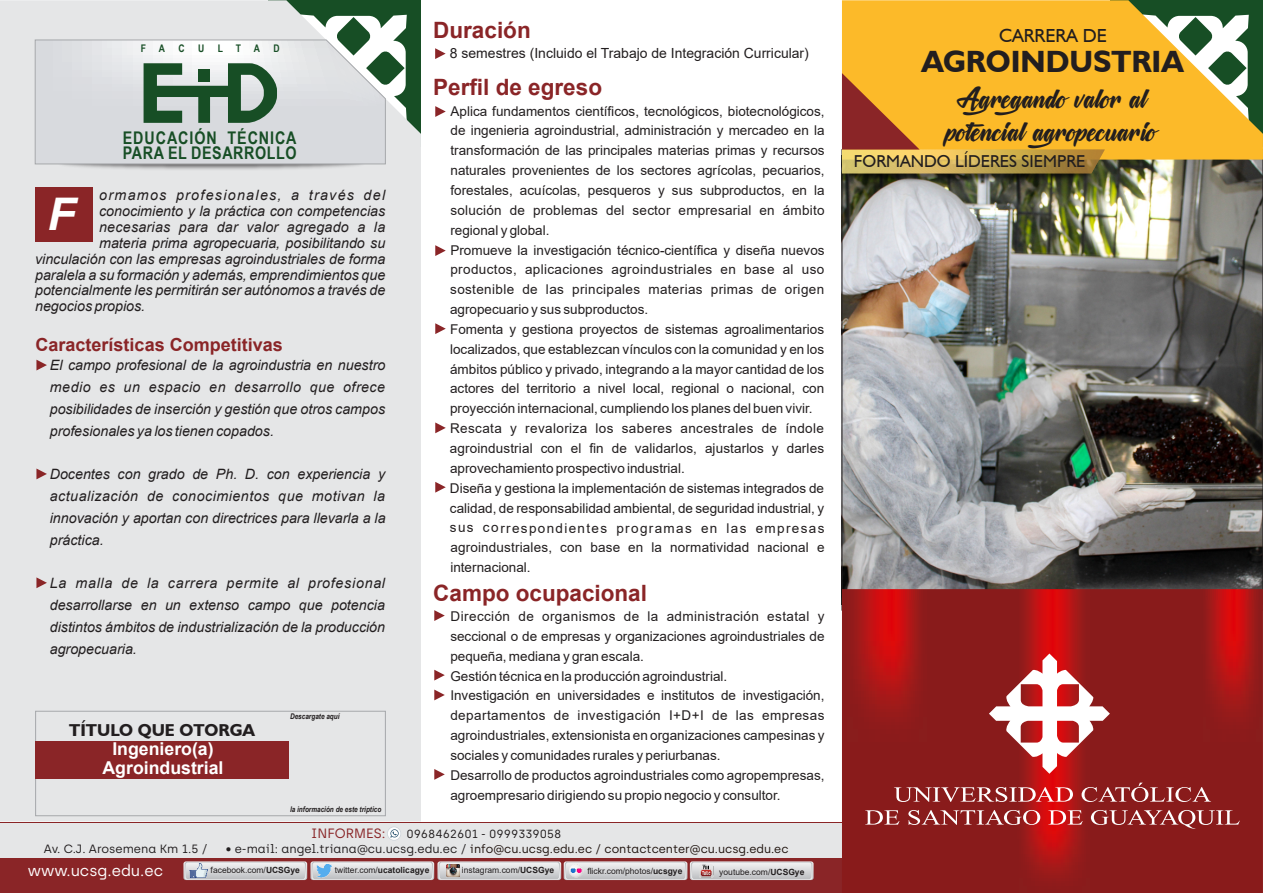
<style>
.page{position:relative;width:1263px;height:893px;background:#fff}
.page>*{position:absolute;margin:0;border:0;box-sizing:border-box;transform-origin:0 0}
.t1{font:italic 700 45px "Arial";color:#fff}
.t2{font:33px/33.8px "Mysterious Lovers";color:#221e1f;scale:1.27 1}
.t3{font:700 30.75px "Humanist 521 BT";color:#221e1f}
.t4{font:700 22.5px "Arial";color:#8a2527}
.t5{font:18.9px "Humanist 521 BT";color:#221e1f}
.t6{font:700 18px "Arial";color:#8a2527}
.t7{font:700 17.7px/19.8px "Arial";color:#fff;text-align:center}
.t8{font:700 17.4px/15.3px "Arial Narrow";letter-spacing:.05em;color:#174e25}
.t9{font:17.25px "Humanist 521 BT";color:#221e1f}
.t10{font:700 17.25px "Humanist 521 BT";color:#221e1f}
.t11{font:15.45px "Archia";color:#fff}
.t12{font:italic 14.25px/21.8px "Arial";color:#221e1f;text-align:justify}
.t13{font:italic 14.25px "Arial";letter-spacing:.02em;color:#221e1f}
.t14{font:italic 14.25px "Arial";letter-spacing:.09em;color:#221e1f}
.t15{font:13.95px "Arial";color:#221e1f}
.t16{font:13.5px/19.8px "Arial";color:#221e1f}
.t17{font:13.5px "Archia";color:#892527}
.t18{font:12px "Archia";color:#221e1f}
.t19{font:11.85px "Archia";color:#1e120d}
.t20{font:11.85px "Archia";color:#221e1f}
.t21{font:700 10.5px "Arial Narrow";color:#174e25}
.t22{font:8.55px "Arial";color:#221e1f}
.t23{font:italic 700 7.8px "Arial Narrow";color:#221e1f}
.s1{font-size:12px;color:#221e1f}
.s2{font-weight:700}
</style>
<div class="page">
<div style="left:0;top:822px;width:842px;height:71px;background:#8a2527"></div>
<div style="left:0;top:823px;width:842px;height:35px;background:#e5e6e7"></div>
<svg style="left:183px;top:861px;width:630px;height:19px;background:#d0cdd0"></svg>
<img style="left:699px;top:864px;width:14px;height:14px">
<div style="left:0;top:0;width:421px;height:821px;background:#e5e6e7"></div>
<svg style="left:52px;top:165px;width:317px;height:10px;background:#d4d4d5"></svg>
<div style="left:35px;top:187px;width:58px;height:54px;background:#8a2527"></div>
<svg style="left:36px;top:360px;width:11px;height:10px"></svg>
<div style="left:35px;top:711px;width:351px;height:105px;border:1px solid #a6a8ab"></div>
<img style="left:843px;top:160px;width:418px;height:429px">
<svg style="left:842px;top:589px;width:421px;height:304px;background:#931919"></svg>
<svg style="left:989px;top:653px;width:121px;height:121px"></svg>
<svg style="left:894px;top:787px;width:179px;height:15px;background:#b65758"></svg>
<svg style="left:1081px;top:783px;width:130px;height:19px;background:#9f4646"></svg>
<svg style="left:865px;top:810px;width:34px;height:15px"></svg>
<svg style="left:908px;top:810px;width:132px;height:15px;background:#ab5656"></svg>
<svg style="left:1048px;top:810px;width:35px;height:15px"></svg>
<svg style="left:1091px;top:810px;width:149px;height:19px;background:#a04949"></svg>
<svg style="left:842px;top:0;width:421px;height:160px;background:#dfb239"></svg>
<img style="left:842px;top:173px;width:252px;height:12px">
<svg style="left:842px;top:73px;width:263px;height:100px;background:#e3a533"></svg>
<svg style="left:36px;top:577px;width:11px;height:11px"></svg>
<svg style="left:36px;top:468px;width:11px;height:11px"></svg>
<svg style="left:34px;top:14px;width:373px;height:151px;background:#c8d0ce"></svg>
<div style="left:198px;top:69px;width:12px;height:13px;background:#174e25"></div>
<svg style="left:435px;top:48px;width:11px;height:11px"></svg>
<svg style="left:435px;top:245px;width:11px;height:11px"></svg>
<svg style="left:435px;top:323px;width:11px;height:11px"></svg>
<svg style="left:435px;top:106px;width:11px;height:11px"></svg>
<svg style="left:435px;top:422px;width:11px;height:11px"></svg>
<svg style="left:434px;top:670px;width:11px;height:10px"></svg>
<svg style="left:434px;top:610px;width:11px;height:11px"></svg>
<svg style="left:434px;top:690px;width:11px;height:10px"></svg>
<svg style="left:434px;top:769px;width:11px;height:11px"></svg>
<svg style="left:435px;top:482px;width:11px;height:11px"></svg>
<div style="left:294px;top:723px;width:80px;height:79px;background:#e5e6e7"></div>
<div style="left:36px;top:741px;width:253px;height:38px;background:#8a2527"></div>
<svg style="left:387px;top:826px;width:14px;height:15px"></svg>
<svg style="left:388px;top:827px;width:12px;height:13px"></svg>
<svg style="left:390px;top:829px;width:9px;height:9px"></svg>
<p class="t21" style="left:141px;top:41px;width:26px">F A</p>
<p class="t21" style="left:178px;top:41px;width:8px">C</p>
<p class="t21" style="left:198px;top:41px;width:8px">U</p>
<p class="t21" style="left:218px;top:41px;width:44px">LTA</p>
<p class="t21" style="left:273px;top:41px;width:8px">D</p>
<p class="t8" style="left:123px;top:129px;width:175px">EDUCACIÓN TÉCNICA<br>PARA EL DESARROLLO</p>
<p class="t14" style="left:99px;top:186px;width:287px">ormamos profesionales, a través del</p>
<p class="t12" style="left:99px;top:200px;width:288px">conocimiento y la práctica con competencias</p>
<p class="t13" style="left:99px;top:218px;width:288px">necesarias para dar valor agregado a la</p>
<p class="t12" style="left:99px;top:232px;width:288px">materia prima agropecuaria, posibilitando su</p>
<p class="t12" style="left:35px;top:248px;width:352px">vinculación con las empresas agroindustriales de forma</p>
<p class="t12" style="left:35px;top:264px;width:352px">paralela a su formación y además, emprendimientos que</p>
<p class="t12" style="left:35px;top:280px;width:352px">potencialmente les permitirán ser autónomos a través de</p>
<p class="t12" style="left:35px;top:296px;width:112px">negocios propios.</p>
<h1 class="t1" style="left:48px;top:184px;width:29px">F</h1>
<h3 class="t6" style="left:36px;top:332px;width:249px">Características Competitivas</h3>
<p class="t12" style="left:50px;top:355px;width:337px">El campo profesional de la agroindustria en nuestro medio es un espacio en desarrollo que ofrece posibilidades de inserción y gestión que otros campos profesionales ya los tienen copados.</p>
<p class="t12" style="left:50px;top:464px;width:337px">Docentes con grado de Ph. D. con experiencia y actualización de conocimientos que motivan la innovación y aportan con directrices para llevarla a la práctica.</p>
<p class="t12" style="left:50px;top:573px;width:337px">La malla de la carrera permite al profesional desarrollarse en un extenso campo que potencia distintos ámbitos de industrialización de la producción agropecuaria.</p>
<p class="t10" style="left:69px;top:719px;width:187px">TÍTULO QUE OTORGA</p>
<h3 class="t7" style="left:102px;top:739px;width:123px">Ingeniero(a)<br>Agroindustrial</h3>
<p class="t23" style="left:290px;top:710px;width:51px">Descargate aquí</p>
<p class="t23" style="left:290px;top:803px;width:93px">la información de este triptico</p>
<h3 class="t4" style="left:433px;top:14px;width:99px">Duración</h3>
<p class="t15" style="left:450px;top:44px;width:360px">8 semestres (Incluido el Trabajo de Integración Curricular)</p>
<h3 class="t4" style="left:433px;top:71px;width:170px">Perfil de egreso</h3>
<p class="t16" style="left:450px;top:101px;width:376px">Aplica fundamentos científicos, tecnológicos, biotecnológicos, de ingenieria agroindustrial, administración y mercadeo en la transformación de las principales materias primas y recursos naturales provenientes de los sectores agrícolas, pecuarios, forestales, acuícolas, pesqueros y sus subproductos, en la solución de problemas del sector empresarial en ámbito regional y global.<br>Promueve la investigación técnico-científica y diseña nuevos productos, aplicaciones agroindustriales en base al uso sostenible de las principales materias primas de origen agropecuario y sus subproductos.<br>Fomenta y gestiona proyectos de sistemas agroalimentarios localizados, que establezcan vínculos con la comunidad y en los ámbitos público y privado, integrando a la mayor cantidad de los actores del territorio a nivel local, regional o nacional, con proyección internacional, cumpliendo los planes del buen vivir.<br>Rescata y revaloriza los saberes ancestrales de índole agroindustrial con el fin de validarlos, ajustarlos y darles aprovechamiento prospectivo industrial.<br>Diseña y gestiona la implementación de sistemas integrados de calidad, de responsabilidad ambiental, de seguridad industrial, y sus correspondientes programas en las empresas agroindustriales, con base en la normatividad nacional e internacional.</p>
<h3 class="t4" style="left:433px;top:577px;width:215px">Campo ocupacional</h3>
<p class="t16" style="left:450px;top:606px;width:376px">Dirección de organismos de la administración estatal y seccional o de empresas y organizaciones agroindustriales de pequeña, mediana y gran escala.<br>Gestión técnica en la producción agroindustrial.<br>Investigación en universidades e institutos de investigación, departamentos de investigación I+D+I de las empresas agroindustriales, extensionista en organizaciones campesinas y sociales y comunidades rurales y periurbanas.<br>Desarrollo de productos agroindustriales como agropempresas, agroempresario dirigiendo su propio negocio y consultor.</p>
<p class="t17" style="left:311px;top:825px;width:76px">INFORMES:</p>
<p class="t20" style="left:406px;top:827px;width:157px">0968462601 - 0999339058</p>
<p class="t18" style="left:44px;top:841px;width:165px">Av. C.J. Arosemena Km 1.5 /</p>
<p class="t19" style="left:226px;top:841px;width:564px"><span class="s1">• e-mail: angel.triana@cu.ucsg.edu.ec /</span> info@cu.ucsg.edu.ec / contactcenter@cu.ucsg.edu.ec</p>
<p class="t11" style="left:28px;top:861px;width:137px">www.ucsg.edu.ec</p>
<p class="t22" style="left:211px;top:864px;width:91px">facebook.com/<span class="s2">UCSGye</span></p>
<p class="t22" style="left:335px;top:864px;width:96px">twitter.com/<span class="s2">ucatolicagye</span></p>
<p class="t22" style="left:462px;top:864px;width:94px">instagram.com/<span class="s2">UCSGye</span></p>
<p class="t22" style="left:587px;top:865px;width:97px">flickr.com/photos/<span class="s2">ucsgye</span></p>
<p class="t22" style="left:719px;top:866px;width:87px">youtube.com/<span class="s2">UCSGye</span></p>
<h3 class="t5" style="left:999px;top:24px;width:110px">CARRERA DE</h3>
<h3 class="t3" style="left:921px;top:43px;width:264px">AGROINDUSTRIA</h3>
<h2 class="t2" style="left:948px;top:83px;width:167px">Agregando valor al potencial agropecuario</h2>
<p class="t9" style="left:854px;top:151px;width:233px">FORMANDO LÍDERES SIEMPRE</p>
</div>
